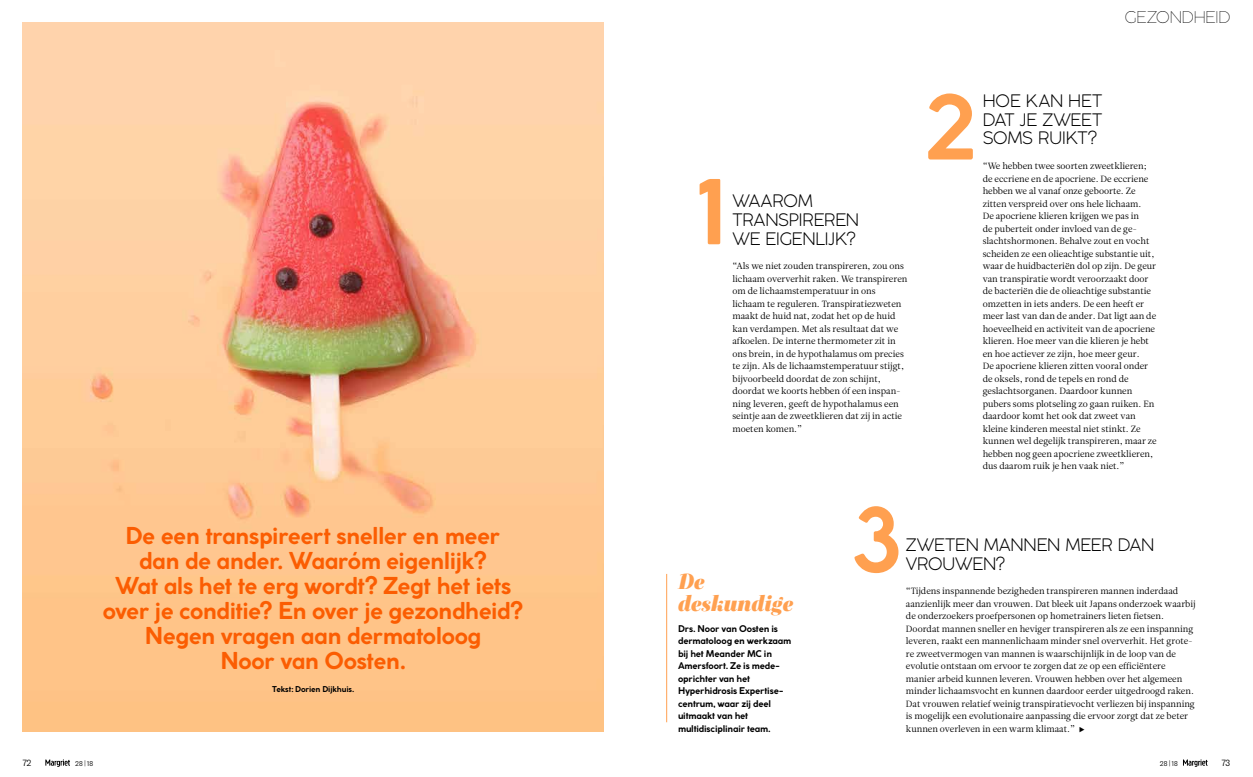
<style>
.page{position:relative;width:1253px;height:777px;background:#fff}
.page>*{position:absolute;margin:0;border:0;box-sizing:border-box;transform-origin:0 0}
.t1{font:700 88px "Coco Gothic";color:#ffa050}
.t2{font:700 23px/25px "Coco Gothic";letter-spacing:-.025em;color:#fb5d02;text-align:center}
.t3{font:italic 900 22px/22px "Exquise FY";letter-spacing:.005em;color:#ffa050}
.t4{font:300 17px/18.7px "Coco Gothic";letter-spacing:-.01em;color:#000}
.t5{font:200 16px "Coco Gothic";letter-spacing:-.01em;color:#000}
.t6{font:700 9.2px/12.5px "Coco Gothic";letter-spacing:-.02em;color:#000}
.t7{font:9px/12.5px "Leitura News Roman 1";color:#000}
.t8{font:9px "Air";color:#000}
.t9{font:700 8px "Coco Gothic";letter-spacing:-.015em;color:#000}
.t10{font:7px "Air";letter-spacing:-.005em;color:#000}
.s1{font-size:6.5px}
</style>
<div class="page">
<img style="left:23px;top:23px;width:581px;height:709px">
<hr style="left:666px;top:574px;width:1px;height:148px;background:#ffa050">
<svg style="left:45px;top:759px;width:25px;height:8px"></svg>
<svg style="left:1183px;top:759px;width:25px;height:8px"></svg>
<h2 class="t2" style="left:103px;top:523px;width:422px">De een transpireert sneller en meer dan de ander. Waaróm eigenlijk?<br>Wat als het te erg wordt? Zegt het iets over je conditie? En over je gezondheid?<br>Negen vragen aan dermatoloog<br>Noor van Oosten.</h2>
<p class="t9" style="left:272px;top:683px;width:84px">Tekst: Dorien Dijkhuis.</p>
<h3 class="t5" style="left:1125px;top:5px;width:107px">GEZONDHEID</h3>
<h1 class="t1" style="left:693px;top:146px;width:32px">1</h1>
<h3 class="t4" style="left:732px;top:191px;width:128px">WAAROM<br>TRANSPIREREN<br>WE EIGENLIJK?</h3>
<p class="t7" style="left:732px;top:260px;width:177px">“Als we niet zouden transpireren, zou ons lichaam oververhit raken. We transpireren om de lichaamstemperatuur in ons lichaam te reguleren. Transpiratiezweten maakt de huid nat, zodat het op de huid kan verdampen. Met als resultaat dat we afkoelen. De interne thermometer zit in ons brein, in de hypothalamus om precies te zijn. Als de lichaamstemperatuur stijgt, bijvoorbeeld doordat de zon schijnt, doordat we koorts hebben óf een inspan&shy;ning leveren, geeft de hypothalamus een seintje aan de zweetklieren dat zij in actie moeten komen.”</p>
<h1 class="t1" style="left:923px;top:61px;width:56px">2</h1>
<h3 class="t4" style="left:983px;top:91px;width:121px;text-align:justify">HOE KAN HET DAT JE ZWEET SOMS RUIKT?</h3>
<p class="t7" style="left:983px;top:160px;width:176px">“We hebben twee soorten zweetklieren; de eccriene en de apocriene. De eccriene hebben we al vanaf onze geboorte. Ze zitten verspreid over ons hele lichaam.<br>De apocriene klieren krijgen we pas in<br>de puberteit onder invloed van de ge&shy;slachtshormonen. Behalve zout en vocht scheiden ze een olieachtige substantie uit, waar de huidbacteriën dol op zijn. De geur van transpiratie wordt veroorzaakt door de bacteriën die de olieachtige substantie omzetten in iets anders. De een heeft er meer last van dan de ander. Dat ligt aan de hoeveelheid en activiteit van de apocriene klieren. Hoe meer van die klieren je hebt en hoe actiever ze zijn, hoe meer geur.<br>De apocriene klieren zitten vooral onder de oksels, rond de tepels en rond de geslachtsorganen. Daardoor kunnen pubers soms plotseling zo gaan ruiken. En daardoor komt het ook dat zweet van kleine kinderen meestal niet stinkt. Ze kunnen wel degelijk transpireren, maar ze hebben nog geen apocriene zweetklieren, dus daarom ruik je hen vaak niet.”</p>
<h3 class="t3" style="left:678px;top:571px;width:116px">De deskundige</h3>
<p class="t6" style="left:678px;top:622px;width:115px">Drs. Noor van Oosten is dermatoloog en werkzaam bij het Meander MC in<br>Amersfoort. Ze is mede&shy;oprichter van het<br>Hyperhidrosis Expertise&shy;centrum, waar zij deel uitmaakt van het multidisciplinair team.</p>
<h1 class="t1" style="left:852px;top:473px;width:48px">3</h1>
<h3 class="t4" style="left:906px;top:535px;width:250px">ZWETEN MANNEN MEER DAN<br>VROUWEN?</h3>
<p class="t7" style="left:906px;top:585px;width:291px">“Tijdens inspannende bezigheden transpireren mannen inderdaad aanzienlijk meer dan vrouwen. Dat bleek uit Japans onderzoek waarbij de onderzoekers proefpersonen op hometrainers lieten fietsen.<br>Doordat mannen sneller en heviger transpireren als ze een inspanning leveren, raakt een mannenlichaam minder snel oververhit. Het grote&shy;re zweetvermogen van mannen is waarschijnlijk in de loop van de evolutie ontstaan om ervoor te zorgen dat ze op een efficiëntere manier arbeid kunnen leveren. Vrouwen hebben over het algemeen minder lichaamsvocht en kunnen daardoor eerder uitgedroogd raken.<br>Dat vrouwen relatief weinig transpiratievocht verliezen bij inspanning is mogelijk een evolutionaire aanpassing die ervoor zorgt dat ze beter kunnen overleven in een warm klimaat.”</p>
<p class="t8" style="left:23px;top:757px;width:10px">72</p>
<p class="t10" style="left:75px;top:759px;width:20px">28 <span class="s1">|</span>18</p>
<p class="t10" style="left:1160px;top:759px;width:20px">28 <span class="s1">|</span>18</p>
<p class="t8" style="left:1222px;top:757px;width:10px">73</p>
</div>
